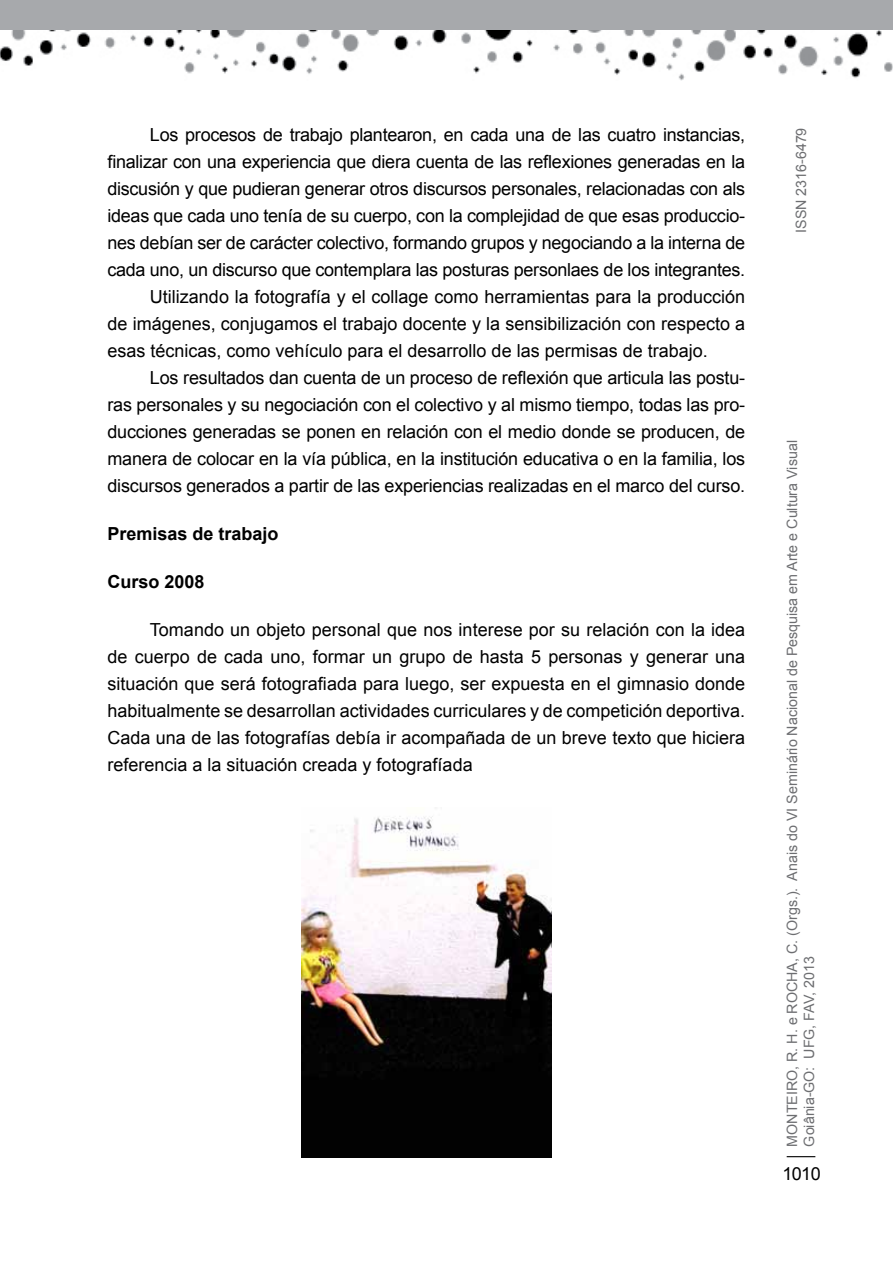
<style>
.page{position:relative;width:893px;height:1263px;background:#fff}
.page>*{position:absolute;margin:0;border:0;box-sizing:border-box;transform-origin:0 0}
.t1{font:18px/27px "Arial";letter-spacing:-.01em;color:#000;text-align:justify}
.t2{font:700 18px "Arial";color:#000}
.t3{font:14.25px/17.1px "Arial";color:#6d6e71}
</style>
<div class="page">
<svg style="left:787px;top:1156px;width:28px;height:1px"></svg>
<img style="left:0;top:30px;width:893px;height:50px">
<div style="left:0;top:0;width:893px;height:30px;background:#a7a9ac"></div>
<img style="left:301px;top:816px;width:250px;height:342px">
<p class="t1" style="left:150px;top:121px;width:597px">Los procesos de trabajo plantearon, en cada una de las cuatro instancias,</p>
<p class="t1" style="left:107px;top:148px;width:639px">finalizar con una experiencia que diera cuenta de las reflexiones generadas en la</p>
<p class="t1" style="left:107px;top:175px;width:639px">discusión y que pudieran generar otros discursos personales, relacionadas con als</p>
<p class="t1" style="left:107px;top:202px;width:639px">ideas que cada uno tenía de su cuerpo, con la complejidad de que esas produccio-</p>
<p class="t1" style="left:107px;top:229px;width:639px">nes debían ser de carácter colectivo, formando grupos y negociando a la interna de</p>
<p class="t1" style="left:107px;top:256px;width:639px">cada uno, un discurso que contemplara las posturas personlaes de los integrantes.</p>
<p class="t1" style="left:150px;top:283px;width:597px">Utilizando la fotografía y el collage como herramientas para la producción</p>
<p class="t1" style="left:107px;top:310px;width:639px">de imágenes, conjugamos el trabajo docente y la sensibilización con respecto a</p>
<p class="t1" style="left:107px;top:337px;width:602px">esas técnicas, como vehículo para el desarrollo de las permisas de trabajo.</p>
<p class="t1" style="left:150px;top:364px;width:597px">Los resultados dan cuenta de un proceso de reflexión que articula las postu-</p>
<p class="t1" style="left:107px;top:391px;width:639px">ras personales y su negociación con el colectivo y al mismo tiempo, todas las pro-</p>
<p class="t1" style="left:107px;top:418px;width:639px">ducciones generadas se ponen en relación con el medio donde se producen, de</p>
<p class="t1" style="left:107px;top:445px;width:639px">manera de colocar en la vía pública, en la institución educativa o en la familia, los</p>
<p class="t1" style="left:107px;top:472px;width:639px">discursos generados a partir de las experiencias realizadas en el marco del curso.</p>
<p class="t2" style="left:107px;top:521px;width:173px">Premisas de trabajo</p>
<p class="t2" style="left:107px;top:569px;width:99px">Curso 2008</p>
<p class="t1" style="left:107px;top:616px;width:639px;text-indent:43px">Tomando un objeto personal que nos interese por su relación con la idea de cuerpo de cada uno, formar un grupo de hasta 5 personas y generar una situación que será fotografiada para luego, ser expuesta en el gimnasio donde habitualmente se desarrollan actividades curriculares y de competición deportiva.<br>Cada una de las fotografías debía ir acompañada de un breve texto que hiciera referencia a la situación creada y fotografíada</p>
<p class="t3" style="left:793px;top:233px;width:107px;rotate:-90deg">ISSN 2316-6479</p>
<p class="t3" style="left:784px;top:1146px;width:708px;rotate:-90deg">Montei ro, R. H. e Rocha, C. (Orgs.). Anais do VI Seminário Nacional de Pesquisa em Arte e Cultura Visual<br>Goiânia-GO: UFG, FAV, 2013</p>
<p class="t1" style="left:782px;top:1160px;width:40px">1010</p>
</div>
